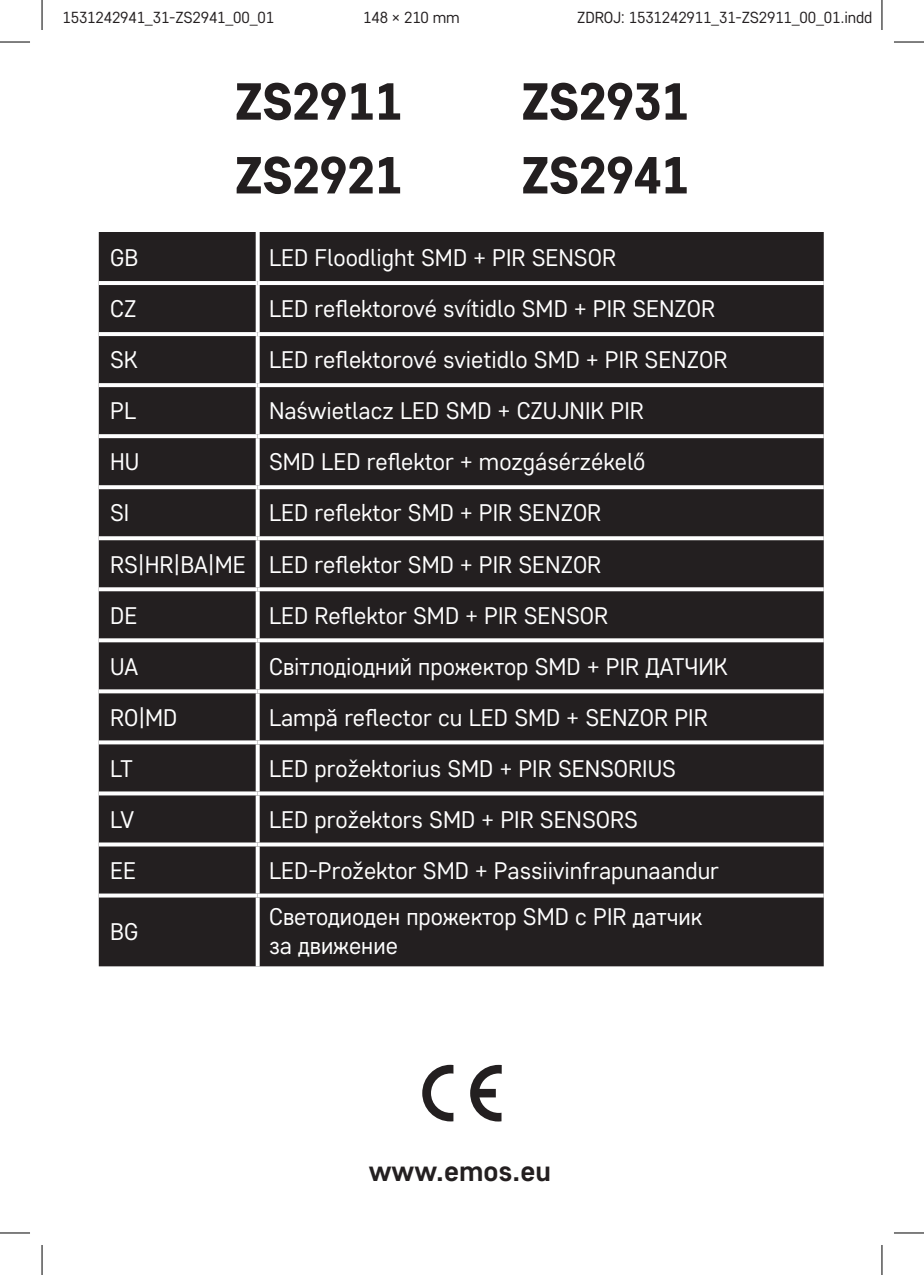
<style>
.page{position:relative;width:924px;height:1275px;background:#fff}
.page>*{position:absolute;margin:0;border:0;box-sizing:border-box;transform-origin:0 0}
.t1{font:800 52px/73.8px "Core Sans D65";letter-spacing:-.02em;color:#231f20}
.t2{font:700 28.8px "Core Sans D55";color:#231f20}
.t3{font:24px/51px "Core Sans D35";color:#fff;text-align:justify}
.t4{font:16px "Core Sans D35";letter-spacing:-.01em;color:#231f20}
</style>
<div class="page">
<div style="left:99px;top:232px;width:724px;height:734px;background:#231f20"></div>
<svg style="left:255px;top:232px;width:4px;height:49px"></svg>
<hr style="left:99px;top:281px;width:158px;height:4px;background:#fff">
<hr style="left:257px;top:281px;width:566px;height:4px;background:#fff">
<svg style="left:255px;top:285px;width:4px;height:47px"></svg>
<svg style="left:99px;top:332px;width:158px;height:4px"></svg>
<svg style="left:257px;top:332px;width:566px;height:4px"></svg>
<svg style="left:255px;top:336px;width:4px;height:47px"></svg>
<svg style="left:99px;top:383px;width:158px;height:4px"></svg>
<svg style="left:257px;top:383px;width:566px;height:4px"></svg>
<svg style="left:255px;top:387px;width:4px;height:47px"></svg>
<svg style="left:99px;top:434px;width:158px;height:4px"></svg>
<svg style="left:257px;top:434px;width:566px;height:4px"></svg>
<svg style="left:255px;top:438px;width:4px;height:47px"></svg>
<svg style="left:99px;top:485px;width:158px;height:4px"></svg>
<svg style="left:257px;top:485px;width:566px;height:4px"></svg>
<svg style="left:255px;top:489px;width:4px;height:47px"></svg>
<svg style="left:99px;top:536px;width:158px;height:4px"></svg>
<svg style="left:257px;top:536px;width:566px;height:4px"></svg>
<svg style="left:255px;top:540px;width:4px;height:47px"></svg>
<svg style="left:99px;top:587px;width:158px;height:4px"></svg>
<svg style="left:257px;top:587px;width:566px;height:4px"></svg>
<svg style="left:255px;top:591px;width:4px;height:47px"></svg>
<svg style="left:99px;top:638px;width:158px;height:4px"></svg>
<svg style="left:257px;top:638px;width:566px;height:4px"></svg>
<svg style="left:255px;top:642px;width:4px;height:47px"></svg>
<svg style="left:99px;top:689px;width:158px;height:4px"></svg>
<svg style="left:257px;top:689px;width:566px;height:4px"></svg>
<svg style="left:255px;top:693px;width:4px;height:47px"></svg>
<svg style="left:99px;top:740px;width:158px;height:4px"></svg>
<svg style="left:257px;top:740px;width:566px;height:4px"></svg>
<svg style="left:255px;top:744px;width:4px;height:47px"></svg>
<svg style="left:99px;top:791px;width:158px;height:4px"></svg>
<svg style="left:257px;top:791px;width:566px;height:4px"></svg>
<svg style="left:255px;top:795px;width:4px;height:47px"></svg>
<svg style="left:99px;top:842px;width:158px;height:4px"></svg>
<svg style="left:257px;top:842px;width:566px;height:4px"></svg>
<svg style="left:255px;top:846px;width:4px;height:47px"></svg>
<svg style="left:99px;top:893px;width:158px;height:4px"></svg>
<svg style="left:257px;top:893px;width:566px;height:4px"></svg>
<svg style="left:255px;top:897px;width:4px;height:69px"></svg>
<svg style="left:422px;top:1064px;width:79px;height:57px"></svg>
<hr style="left:0;top:42px;width:30px;height:1px;background:#000">
<hr style="left:893px;top:42px;width:30px;height:1px;background:#000">
<hr style="left:0;top:1232px;width:30px;height:1px;background:#000">
<hr style="left:893px;top:1232px;width:30px;height:1px;background:#000">
<hr style="left:42px;top:0;width:1px;height:30px;background:#000">
<hr style="left:42px;top:1245px;width:1px;height:30px;background:#000">
<hr style="left:881px;top:0;width:1px;height:30px;background:#000">
<hr style="left:881px;top:1245px;width:1px;height:30px;background:#000">
<p class="t4" style="left:63px;top:7px;width:213px">1531242941_31-ZS2941_00_01</p>
<p class="t4" style="left:363px;top:7px;width:98px">148 × 210 mm</p>
<p class="t4" style="left:577px;top:7px;width:296px">ZDROJ: 1531242911_31-ZS2911_00_01.indd</p>
<h1 class="t1" style="left:234px;top:63px;width:169px">ZS2911<br>ZS2921</h1>
<h1 class="t1" style="left:521px;top:63px;width:169px">ZS2931<br>ZS2941</h1>
<p class="t3" style="left:110px;top:232px;width:30px">GB</p>
<p class="t3" style="left:269px;top:232px;width:348px">LED Floodlight SMD + PIR SENSOR</p>
<p class="t3" style="left:110px;top:283px;width:28px">CZ</p>
<p class="t3" style="left:269px;top:283px;width:447px">LED reflektorové svítidlo SMD + PIR SENZOR</p>
<p class="t3" style="left:110px;top:334px;width:29px">SK</p>
<p class="t3" style="left:269px;top:334px;width:459px">LED reflektorové svietidlo SMD + PIR SENZOR</p>
<p class="t3" style="left:110px;top:385px;width:28px">PL</p>
<p class="t3" style="left:269px;top:385px;width:376px">Naświetlacz LED SMD + CZUJNIK PIR</p>
<p class="t3" style="left:110px;top:436px;width:31px">HU</p>
<p class="t3" style="left:269px;top:436px;width:378px">SMD LED reflektor + mozgásérzékelő</p>
<p class="t3" style="left:110px;top:487px;width:21px">SI</p>
<p class="t3" style="left:110px;top:487px;width:492px;text-indent:159px">LED reflektor SMD + PIR SENZOR RS|HR|BA|ME LED reflektor SMD + PIR SENZOR DE</p>
<p class="t3" style="left:269px;top:589px;width:340px">LED Reflektor SMD + PIR SENSOR</p>
<p class="t3" style="left:110px;top:640px;width:30px">UA</p>
<p class="t3" style="left:269px;top:640px;width:460px">Світлодіодний прожектор SMD + PIR ДАТЧИК</p>
<p class="t3" style="left:110px;top:691px;width:69px">RO|MD</p>
<p class="t3" style="left:269px;top:691px;width:440px">Lampă reflector cu LED SMD + SENZOR PIR</p>
<p class="t3" style="left:110px;top:742px;width:24px">LT</p>
<p class="t3" style="left:269px;top:742px;width:408px">LED prožektorius SMD + PIR SENSORIUS</p>
<p class="t3" style="left:110px;top:793px;width:25px">LV</p>
<p class="t3" style="left:269px;top:793px;width:370px">LED prožektors SMD + PIR SENSORS</p>
<p class="t3" style="left:110px;top:844px;width:27px">EE</p>
<p class="t3" style="left:269px;top:844px;width:451px">LED-Prožektor SMD + Passiivinfrapunaandur</p>
<p class="t3" style="left:110px;top:905px;width:30px">BG</p>
<p class="t3" style="left:269px;top:901px;width:434px;line-height:28.8px">Светодиоден прожектор SMD с PIR датчик за движение</p>
<p class="t2" style="left:368px;top:1152px;width:184px">www.emos.eu</p>
</div>
